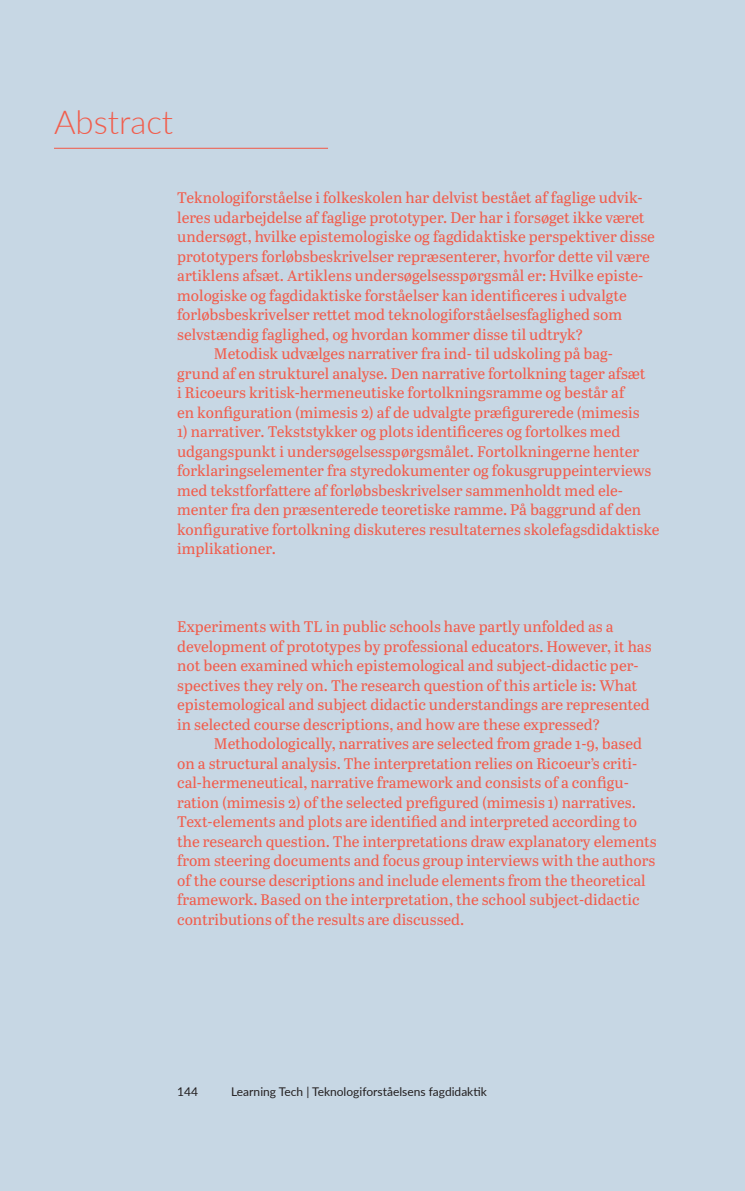
<style>
.page{position:relative;width:745px;height:1191px;background:#c7d7e4}
.page>*{position:absolute;margin:0;border:0;box-sizing:border-box;transform-origin:0 0}
.t1{font:300 33px "Lato";color:#f15d4c}
.t2{font:15.3px/19.5px "Abril Text";color:#f15d4c}
.t3{font:12px "Lato";color:#231f20}
</style>
<div class="page">
<hr style="left:54px;top:148px;width:274px;height:1px;background:#f15d4c">
<p class="t1" style="left:54px;top:99px;width:121px">Abstract</p>
<p class="t2" style="left:177px;top:187px;width:479px">Teknologiforståelse i folkeskolen har delvist bestået af faglige udvik&shy;leres udarbejdelse af faglige prototyper. Der har i forsøget ikke været undersøgt, hvilke epistemologiske og fagdidaktiske perspektiver disse prototypers forløbsbeskrivelser repræsenterer, hvorfor dette vil være artiklens afsæt. Artiklens undersøgelsesspørgsmål er: Hvilke episte&shy;mologiske og fagdidaktiske forståelser kan identificeres i udvalgte forløbsbeskrivelser rettet mod teknologiforståelsesfaglighed som selvstændig faglighed, og hvordan kommer disse til udtryk?</p>
<p class="t2" style="left:177px;top:343px;width:470px;text-indent:37px">Metodisk udvælges narrativer fra ind- til udskoling på bag&shy;grund af en strukturel analyse. Den narrative fortolkning tager afsæt i Ricoeurs kritisk-hermeneutiske fortolkningsramme og består af<br>en konfiguration (mimesis 2) af de udvalgte præfigurerede (mimesis</p>
<p class="t2" style="left:177px;top:421px;width:484px">1) narrativer. Tekststykker og plots identificeres og fortolkes med udgangspunkt i undersøgelsesspørgsmålet. Fortolkningerne henter forklaringselementer fra styredokumenter og fokusgruppeinterviews med tekstforfattere af forløbsbeskrivelser sammenholdt med ele&shy;menter fra den præsenterede teoretiske ramme. På baggrund af den konfigurative fortolkning diskuteres resultaternes skolefagsdidaktiske implikationer.</p>
<p class="t2" style="left:177px;top:616px;width:476px">Experiments with TL in public schools have partly unfolded as a development of prototypes by professional educators. However, it has not been examined which epistemological and subject-didactic per&shy;spectives they rely on. The research question of this article is: What epistemological and subject didactic understandings are represented in selected course descriptions, and how are these expressed?</p>
<p class="t2" style="left:177px;top:733px;width:481px;text-indent:37px">Methodologically, narratives are selected from grade 1-9, based on a structural analysis. The interpretation relies on Ricoeur’s criti&shy;cal-hermeneutical, narrative framework and consists of a configu&shy;ration (mimesis 2) of the selected prefigured (mimesis 1) narratives.<br>Text-elements and plots are identified and interpreted according to the research question. The interpretations draw explanatory elements from steering documents and focus group interviews with the authors of the course descriptions and include elements from the theoretical framework. Based on the interpretation, the school subject-didactic contributions of the results are discussed.</p>
<p class="t3" style="left:177px;top:1083px;width:22px">144</p>
<p class="t3" style="left:231px;top:1083px;width:257px">Learning Tech | Teknologiforståelsens fagdidaktik</p>
</div>
